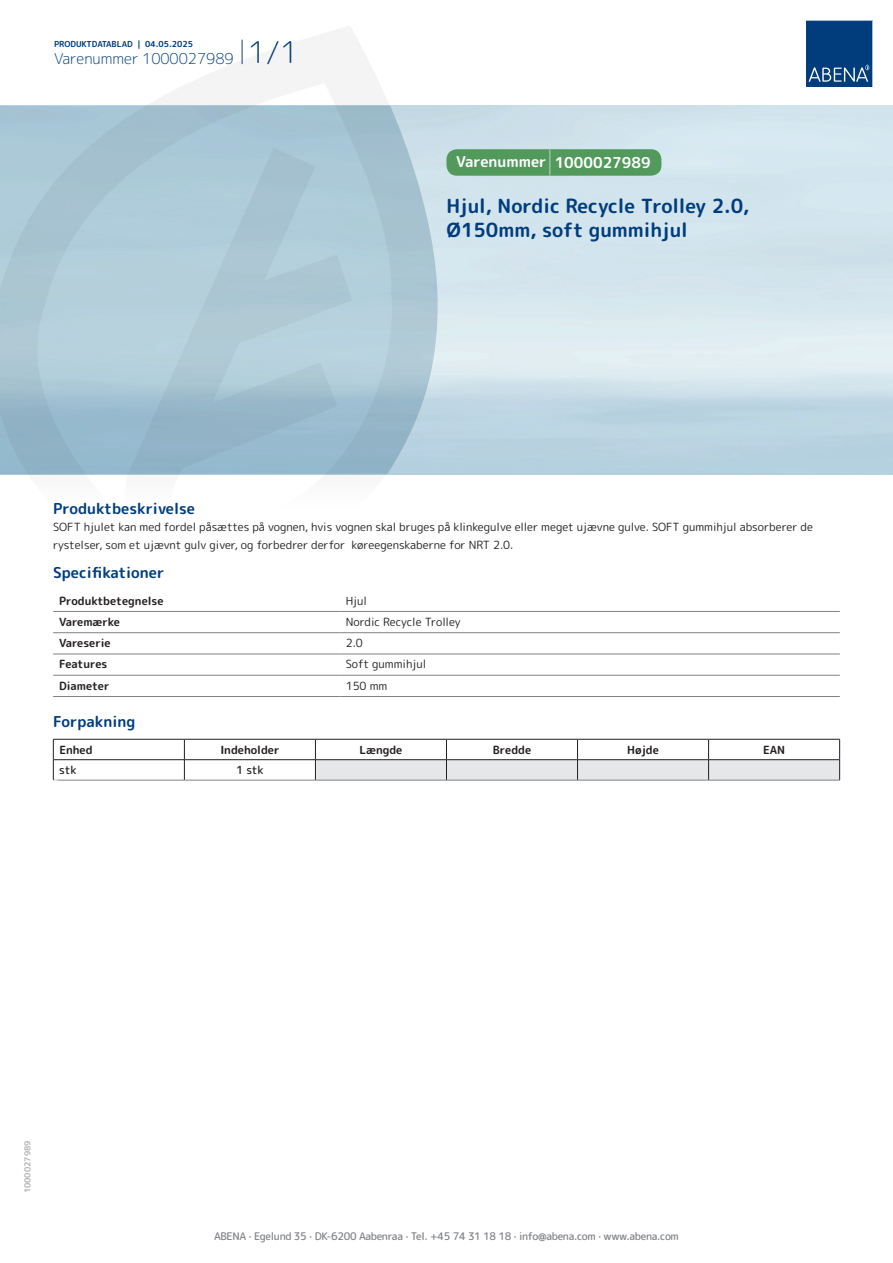
<style>
.page{position:relative;width:893px;height:1263px;background:#fff}
.page>*{position:absolute;margin:0;border:0;box-sizing:border-box;transform-origin:0 0}
.t1{font:700 19.5px/24px "Rounded Mplus 1 c";color:#013d7d}
.t2{font:700 15px "Rounded Mplus 1 c";color:#013d7d}
.t3{font:300 15px "Rounded Mplus 1 c";color:#013d7d}
.t4{font:700 15px "Rounded Mplus 1 c";color:#fff}
.t5{font:11.25px/18px "Rounded Mplus 1 c";color:#231f20}
.t6{font:700 11.25px "Rounded Mplus 1 c";color:#231f20}
.t7{font:500 11.25px "Rounded Mplus 1 c";letter-spacing:-.01em;color:#231f20}
.t8{font:500 10.5px "Rounded Mplus 1 c";letter-spacing:-.03em;color:#808285}
.t9{font:700 10.5px "Rounded Mplus 1 c";color:#fff}
.t10{font:700 8.25px "Rounded Mplus 1 c";color:#013d7d}
.t11{font:700 8.25px "Rounded Mplus 1 c";color:#b2b3b7}
.s1{font-size:30px}
.s2{font-size:25.5px}
</style>
<div class="page">
<svg style="left:0;top:26px;width:439px;height:449px"></svg>
<svg style="left:0;top:106px;width:438px;height:368px;fill:#acc7d5"></svg>
<svg style="left:242px;top:40px;width:1px;height:24px"></svg>
<svg style="left:806px;top:20px;width:67px;height:67px"></svg>
<hr style="left:53px;top:611px;width:287px;height:1px;background:#808285">
<hr style="left:340px;top:611px;width:500px;height:1px;background:#808285">
<hr style="left:53px;top:632px;width:287px;height:1px;background:#808285">
<hr style="left:340px;top:632px;width:500px;height:1px;background:#808285">
<hr style="left:53px;top:654px;width:287px;height:1px;background:#808285">
<hr style="left:340px;top:654px;width:500px;height:1px;background:#808285">
<hr style="left:53px;top:675px;width:287px;height:1px;background:#808285">
<hr style="left:340px;top:675px;width:500px;height:1px;background:#808285">
<hr style="left:53px;top:696px;width:287px;height:1px;background:#808285">
<hr style="left:340px;top:696px;width:500px;height:1px;background:#808285">
<hr style="left:53px;top:739px;width:131px;height:1px;background:#231f20">
<hr style="left:184px;top:739px;width:131px;height:1px;background:#231f20">
<hr style="left:53px;top:759px;width:131px;height:1px;background:#231f20">
<svg style="left:53px;top:739px;width:1px;height:41px"></svg>
<hr style="left:184px;top:759px;width:131px;height:1px;background:#231f20">
<svg style="left:184px;top:739px;width:1px;height:41px"></svg>
<svg style="left:315px;top:739px;width:525px;height:41px"></svg>
<hr style="left:53px;top:780px;width:131px;height:1px;background:#808285">
<hr style="left:184px;top:780px;width:131px;height:1px;background:#808285">
<hr style="left:315px;top:780px;width:131px;height:1px;background:#808285">
<hr style="left:446px;top:780px;width:131px;height:1px;background:#808285">
<hr style="left:577px;top:780px;width:132px;height:1px;background:#808285">
<hr style="left:709px;top:780px;width:131px;height:1px;background:#808285">
<div style="left:446px;top:149px;width:215px;height:27px;background:#52995c;border-radius:10px"></div>
<p class="t10" style="left:54px;top:38px;width:141px">PRODUKTDATABLAD | 04.05.2025</p>
<h2 class="t3" style="left:54px;top:48px;width:246px">Varenummer 1000027989 <span class="s1">1/1</span></h2>
<h2 class="t4" style="left:456px;top:152px;width:196px">Varenummer <span class="s2">|</span> 1000027989</h2>
<h1 class="t1" style="left:446px;top:194px;width:304px">Hjul, Nordic Recycle Trolley 2.0,<br>Ø150mm, soft gummihjul</h1>
<h2 class="t2" style="left:53px;top:498px;width:143px">Produktbeskrivelse</h2>
<p class="t5" style="left:53px;top:517px;width:761px">SOFT hjulet kan med fordel påsættes på vognen, hvis vognen skal bruges på klinkegulve eller meget ujævne gulve. SOFT gummihjul absorberer de rystelser, som et ujævnt gulv giver, og forbedrer derfor køreegenskaberne for NRT 2.0.</p>
<h2 class="t2" style="left:53px;top:562px;width:113px">Specifikationer</h2>
<p class="t6" style="left:59px;top:592px;width:106px">Produktbetegnelse</p>
<p class="t5" style="left:346px;top:591px;width:23px">Hjul</p>
<p class="t6" style="left:59px;top:614px;width:62px">Varemærke</p>
<p class="t5" style="left:346px;top:613px;width:116px">Nordic Recycle Trolley</p>
<p class="t6" style="left:59px;top:635px;width:53px">Vareserie</p>
<p class="t5" style="left:346px;top:634px;width:19px">2.0</p>
<p class="t6" style="left:59px;top:656px;width:50px">Features</p>
<p class="t5" style="left:346px;top:655px;width:82px">Soft gummihjul</p>
<p class="t6" style="left:59px;top:678px;width:52px">Diameter</p>
<p class="t5" style="left:346px;top:676px;width:43px">150 mm</p>
<h2 class="t2" style="left:53px;top:710px;width:84px">Forpakning</h2>
<p class="t6" style="left:59px;top:742px;width:35px">Enhed</p>
<p class="t6" style="left:220px;top:742px;width:61px">Indeholder</p>
<p class="t6" style="left:359px;top:742px;width:44px">Længde</p>
<p class="t6" style="left:493px;top:742px;width:40px">Bredde</p>
<p class="t6" style="left:627px;top:742px;width:33px">Højde</p>
<p class="t6" style="left:763px;top:742px;width:24px">EAN</p>
<p class="t7" style="left:59px;top:762px;width:19px">stk</p>
<p class="t7" style="left:236px;top:762px;width:29px">1 stk</p>
<p class="t9" style="left:53px;top:775px;width:7px">*</p>
<p class="t11" style="left:22px;top:1193px;width:54px;rotate:-90deg">1000027989</p>
<p class="t8" style="left:214px;top:1229px;width:466px">ABENA · Egelund 35 · DK-6200 Aabenraa · Tel. +45 74 31 18 18 · info@abena.com · www.abena.com</p>
</div>
